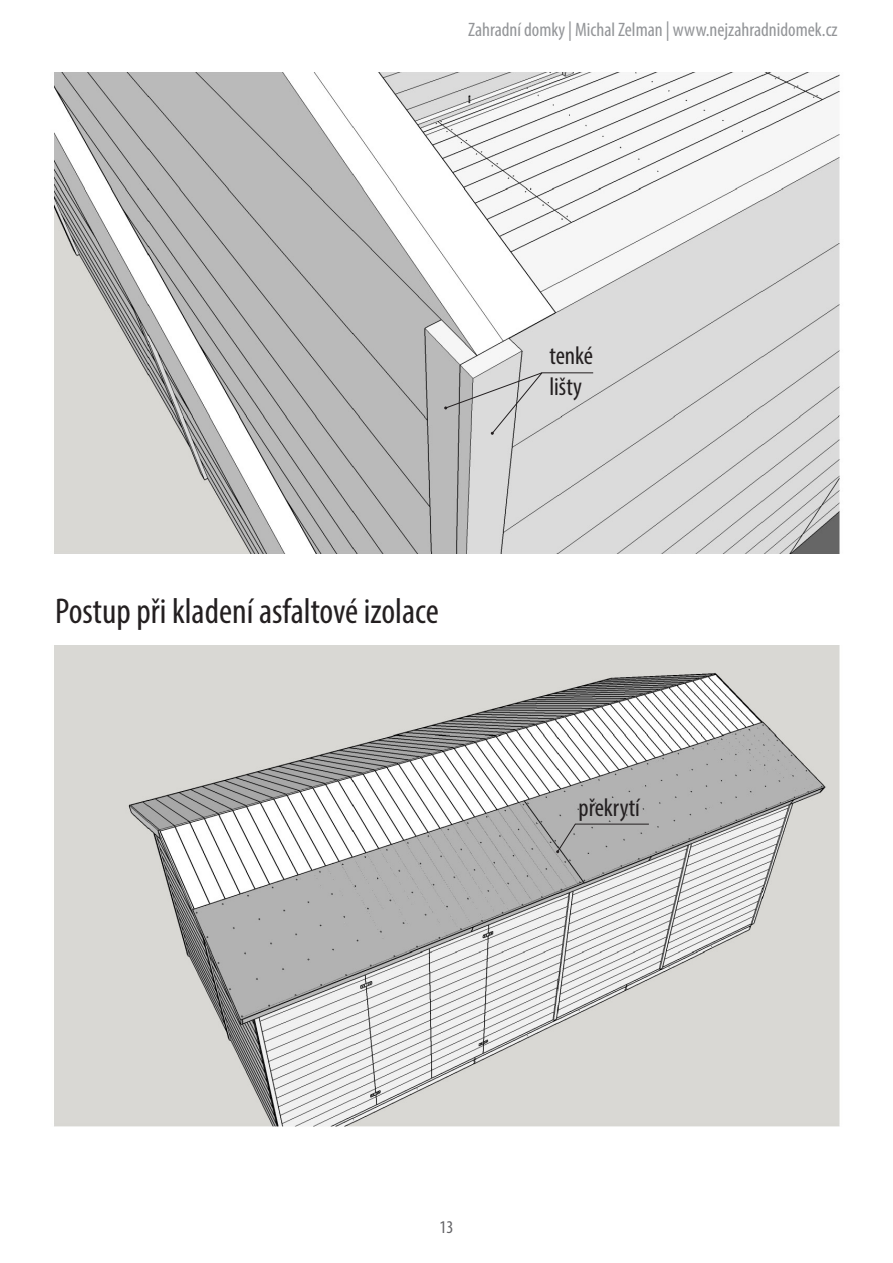
<style>
.page{position:relative;width:893px;height:1263px;background:#fff}
.page>*{position:absolute;margin:0;border:0;box-sizing:border-box;transform-origin:0 0}
.Text_1{font:condensed 36px "Myriad Pro";color:#231f20}
.Text_2{font:condensed 25.5px/30.6px "Myriad Pro";color:#231f20}
.t1{font:condensed 19.5px "Myriad Pro";color:#939598}
.t2{font:condensed 18px "Myriad Pro";color:#636366}
</style>
<div class="page">
<img style="left:54px;top:72px;width:786px;height:482px">
<svg style="left:444px;top:372px;width:150px;height:63px;background:#ccc"></svg>
<img style="left:54px;top:645px;width:786px;height:481px">
<svg style="left:556px;top:823px;width:94px;height:30px;background:#ababab"></svg>
<p class="t1" style="left:468px;top:18px;width:371px">Zahradní domky | Michal Zelman | www.nejzahradnidomek.cz</p>
<p class="Text_1" style="left:55px;top:589px;width:385px">Postup při kladení asfaltové izolace</p>
<p class="Text_2" style="left:549px;top:340px;width:45px">tenké lišty</p>
<p class="Text_2" style="left:578px;top:792px;width:63px">překrytí</p>
<p class="t2" style="left:440px;top:1216px;width:15px">13</p>
</div>
